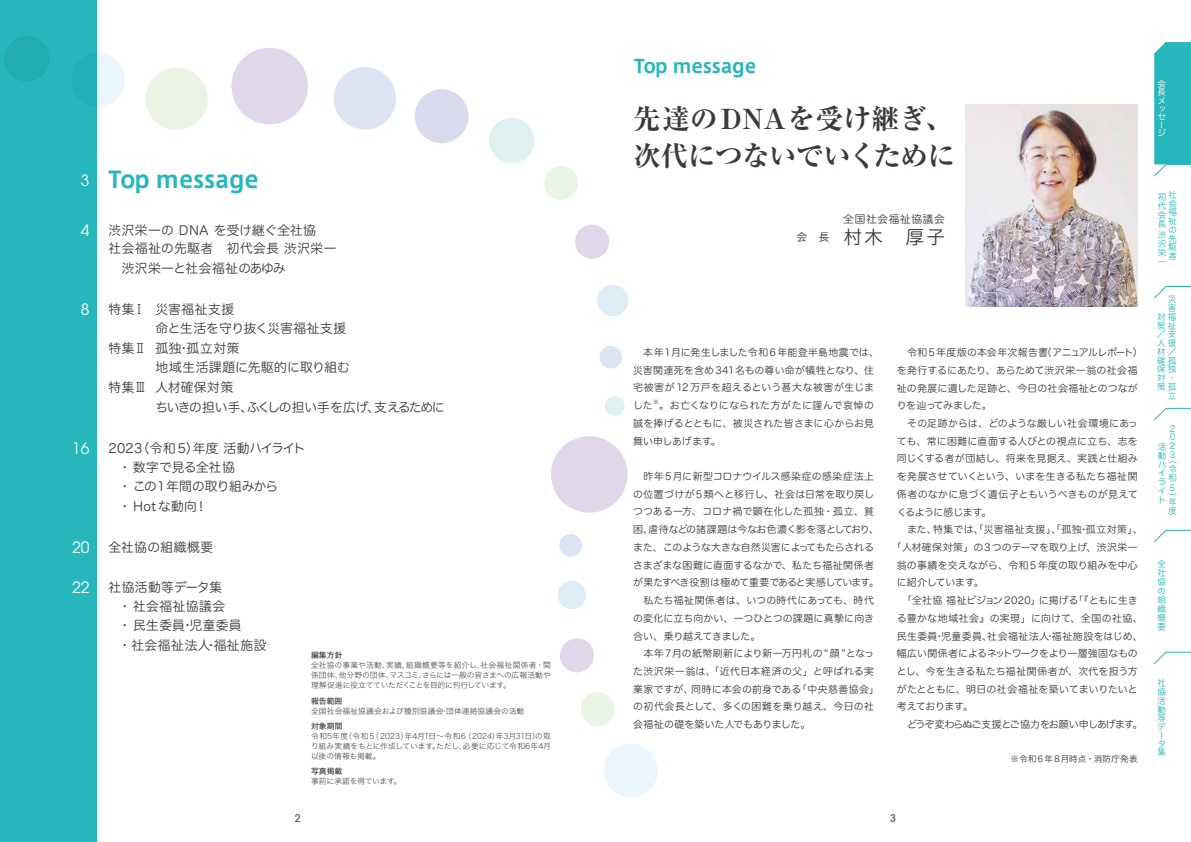
<style>
.page{position:relative;width:1191px;height:842px;background:#fff}
.page>*{position:absolute;margin:0;border:0;box-sizing:border-box;transform-origin:0 0}
.t1{font:700 expanded 27.6px/36.8px "Ryumin Pr 5";letter-spacing:.005em;color:#3e3a39}
.t2{font:700 22.7px "Axis Std";color:#26b7bc}
.t3{font:700 18.4px "Axis Std";color:#26b7bc}
.t4{font:18.4px "Hira Maru Std W3";color:#3e3a39}
.t5{font:12.8px/18.4px "Hira Maru Std W3";letter-spacing:.02em;color:#3e3a39}
.t6{font:12.8px "Hira Maru Std W3";letter-spacing:-.05em;color:#3e3a39}
.t7{font:10.6px "Hira Maru Std W3";letter-spacing:.07em;color:#3e3a39}
.t8{font:500 10.6px "ITC Avant Garde Pro";color:#595757}
.t9{font:9.9px/17.7px "Hira Maru Std W3";letter-spacing:.015em;color:#3e3a39}
.t10{font:9.9px "Hira Maru Std W3";letter-spacing:-.005em;color:#3e3a39}
.t11{font:9.9px "Hira Maru Std W3";letter-spacing:.05em;color:#3e3a39}
.t12{font:9.9px "Hira Maru Std W3";letter-spacing:.04em;color:#3e3a39}
.t13{font:9.9px "Hira Maru Std W3";letter-spacing:-.055em;color:#3e3a39}
.t14{font:9.9px "Hira Maru Std W3";letter-spacing:.045em;color:#3e3a39}
.t15{font:9.9px "Hira Maru Std W3";letter-spacing:-.035em;color:#3e3a39}
.t16{font:9.9px "Hira Maru Std W3";letter-spacing:-.03em;color:#3e3a39}
.t17{font:8.5px/8.8px "Hira Maru Std W3";color:#26b7bc;text-align:justify}
.t18{font:8.5px "Hira Maru Std W3";letter-spacing:.005em;color:#3e3a39}
.t19{font:8.5px/7.9px "Hira Maru Std W3";color:#fff;text-align:justify}
.t20{font:7.8px/9.9px "Hira Kaku Std W2";letter-spacing:-.02em;color:#3e3a39;text-align:justify}
.t21{font:7.8px "Hira Kaku Std W2";letter-spacing:.005em;color:#3e3a39}
.t22{font:7.8px "Hira Kaku Std W5";letter-spacing:.015em;color:#3e3a39}
.t23{font:5.8px "Hira Maru Std W3";color:#3e3a39}
.s1{font-family:"ITC Avant Garde Pro";font-weight:400;font-size:15.6px;color:#fff}
.s2{font-family:"ITC Avant Garde Pro";font-size:15.6px;color:#fff}
.s3{font-family:"UD Shin Go Pro";font-weight:300}
</style>
<div class="page">
<div style="left:0;top:0;width:96px;height:842px;background:#26b7bc"></div>
<svg style="left:5px;top:37px;width:44px;height:44px"></svg>
<svg style="left:489px;top:118px;width:89px;height:82px"></svg>
<svg style="left:581px;top:692px;width:34px;height:34px"></svg>
<svg style="left:575px;top:224px;width:34px;height:35px"></svg>
<svg style="left:560px;top:638px;width:34px;height:35px"></svg>
<svg style="left:597px;top:285px;width:32px;height:31px"></svg>
<svg style="left:558px;top:581px;width:28px;height:28px"></svg>
<svg style="left:599px;top:346px;width:23px;height:23px"></svg>
<svg style="left:559px;top:534px;width:23px;height:23px"></svg>
<svg style="left:605px;top:396px;width:20px;height:20px"></svg>
<svg style="left:231px;top:48px;width:77px;height:77px"></svg>
<svg style="left:551px;top:436px;width:77px;height:77px"></svg>
<svg style="left:333px;top:67px;width:63px;height:63px"></svg>
<svg style="left:145px;top:67px;width:63px;height:63px"></svg>
<svg style="left:96px;top:49px;width:29px;height:61px"></svg>
<svg style="left:604px;top:744px;width:54px;height:53px"></svg>
<svg style="left:414px;top:89px;width:55px;height:54px"></svg>
<img style="left:965px;top:104px;width:172px;height:202px">
<svg style="left:1154px;top:42px;width:37px;height:622px"></svg>
<h2 class="t2" style="left:81px;top:162px;width:179px"><span class="s1">3</span> Top message</h2>
<p class="t5" style="left:109px;top:221px;width:229px;text-indent:-28px"><span class="s2">4</span> 渋沢栄一の DNA を受け継ぐ全社協<br>社会福祉の先駆者　初代会長 渋沢栄一</p>
<p class="t5" style="left:122px;top:259px;width:165px">渋沢栄一と社会福祉のあゆみ</p>
<p class="t5" style="left:156px;top:300px;width:192px;text-indent:-75px"><span class="s2">8</span> 特集<span class="s3">Ⅰ</span> 災害福祉支援<br>命と生活を守り抜く災害福祉支援</p>
<p class="t5" style="left:109px;top:338px;width:132px">特集<span class="s3">Ⅱ</span> 孤独・孤立対策</p>
<p class="t5" style="left:156px;top:358px;width:196px">地域生活課題に先駆的に取り組む</p>
<p class="t5" style="left:109px;top:378px;width:126px">特集<span class="s3">Ⅲ</span> 人材確保対策</p>
<p class="t6" style="left:156px;top:398px;width:291px">ちいきの担い手、ふくしの担い手を広げ、支えるために</p>
<p class="t5" style="left:118px;top:439px;width:188px;text-indent:-46px"><span class="s2">16</span> 2023（令和5）年度 活動ハイライト・ 数字で見る全社協</p>
<p class="t5" style="left:118px;top:477px;width:161px;line-height:19.8px">・ この1年間の取り組みから・ Hotな動向！</p>
<p class="t5" style="left:72px;top:538px;width:142px"><span class="s2">20</span> 全社協の組織概要</p>
<p class="t5" style="left:72px;top:578px;width:154px;text-align:right"><span class="s2">22</span> 社協活動等データ集　・ 社会福祉協議会</p>
<p class="t5" style="left:109px;top:616px;width:159px;line-height:19.8px">　・ 民生委員・児童委員<br>　・社会福祉法人・福祉施設</p>
<p class="t22" style="left:311px;top:649px;width:33px">編集方針</p>
<p class="t20" style="left:311px;top:660px;width:241px">全社協の事業や活動、実績、組織概要等を紹介し、社会福祉関係者・関係団体、他分野の団体、マスコミ、さらには一般の皆さまへの広報活動や理解促進に役立てていただくことを目的に刊行しています。</p>
<p class="t22" style="left:311px;top:695px;width:33px">報告範囲</p>
<p class="t21" style="left:311px;top:705px;width:215px">全国社会福祉協議会および種別協議会・団体連絡協議会の活動</p>
<p class="t22" style="left:311px;top:720px;width:33px">対象期間</p>
<p class="t20" style="left:311px;top:731px;width:241px">令和5年度（令和5（2023）年4月1日～令和6（2024）年3月31日）の取り組み実績をもとに作成しています。ただし、必要に応じて令和6年4月以後の情報も掲載。</p>
<p class="t22" style="left:311px;top:766px;width:33px">写真掲載</p>
<p class="t20" style="left:311px;top:776px;width:92px">事前に承諾を得ています。</p>
<h3 class="t3" style="left:634px;top:52px;width:123px">Top message</h3>
<h1 class="t1" style="left:633px;top:98px;width:324px">先達のDNAを受け継ぎ、次代につないでいくために</h1>
<p class="t7" style="left:843px;top:211px;width:103px">全国社会福祉協議会</p>
<h3 class="t4" style="left:796px;top:224px;width:150px"><sup>会　長</sup> 村木　厚子</h3>
<p class="t9" style="left:633px;top:343px;width:247px">　本年1月に発生しました令和６年能登半島地震では、災害関連死を含め341名もの尊い命が犠牲となり、住宅被害が12 万戸を超えるという甚大な被害が生じました</p>
<p class="t23" style="left:653px;top:398px;width:7px">※</p>
<p class="t9" style="left:633px;top:397px;width:242px;text-align:justify;text-indent:26px">。お亡くなりになられた方がたに謹んで哀悼の誠を捧げるとともに、被災された皆さまに心からお見舞い申しあげます。</p>
<p class="t9" style="left:633px;top:467px;width:247px">　昨年5月に新型コロナウイルス感染症の感染症法上の位置づけが５類へと移行し、社会は日常を取り戻しつつある一方、コロナ禍で顕在化した孤独・孤立、貧困、虐待などの諸課題は今なお色濃く影を落としており、また、このような大きな自然災害によってもたらされるさまざまな困難に直面するなかで、私たち福祉関係者が果たすべき役割は極めて重要であると実感しています。　私たち福祉関係者は、いつの時代にあっても、時代の変化に立ち向かい、一つひとつの課題に真摯に向き合い、乗り越えてきました。<br>　本年７月の紙幣刷新により新一万円札の“顔 ”となった渋沢栄一翁は、「近代日本経済の父」と呼ばれる実業家ですが、同時に本会の前身である「中央慈善協会」の初代会長として、多くの困難を乗り越え、今日の社会福祉の礎を築いた人でもありました。</p>
<p class="t9" style="left:896px;top:343px;width:247px">　令和５年度版の本会年次報告書（アニュアルレポート）</p>
<p class="t9" style="left:896px;top:361px;width:242px">を発行するにあたり、あらためて渋沢栄一翁の社会福</p>
<p class="t9" style="left:896px;top:379px;width:242px">祉の発展に遺した足跡と、今日の社会福祉とのつなが</p>
<p class="t15" style="left:896px;top:398px;width:97px">りを辿ってみました。</p>
<p class="t9" style="left:896px;top:414px;width:242px">　その足跡からは、どのような厳しい社会環境にあっ</p>
<p class="t9" style="left:896px;top:432px;width:242px">ても、常に困難に直面する人びとの視点に立ち、志を</p>
<p class="t9" style="left:896px;top:450px;width:242px">同じくする者が団結し、将来を見据え、実践と仕組み</p>
<p class="t9" style="left:896px;top:467px;width:242px">を発展させていくという、いまを生きる私たち福祉関</p>
<p class="t9" style="left:896px;top:485px;width:242px">係者のなかに息づく遺伝子ともいうべきものが見えて</p>
<p class="t15" style="left:896px;top:504px;width:96px">くるように感じます。</p>
<p class="t11" style="left:896px;top:522px;width:247px">　また、特集では、「災害福祉支援」、「孤独・孤立対策」、</p>
<p class="t9" style="left:891px;top:538px;width:247px">「人材確保対策」の３つのテーマを取り上げ、渋沢栄一</p>
<p class="t9" style="left:896px;top:556px;width:242px">翁の事績を交えながら、令和５年度の取り組みを中心</p>
<p class="t10" style="left:896px;top:575px;width:89px">に紹介しています。</p>
<p class="t9" style="left:896px;top:591px;width:242px">　「全社協 福祉ビジョン2020」に掲げる「『ともに生き</p>
<p class="t14" style="left:896px;top:611px;width:247px">る豊かな地域社会』の実現」に向けて、全国の社協、</p>
<p class="t12" style="left:896px;top:629px;width:247px">民生委員・児童委員、社会福祉法人・福祉施設をはじめ、</p>
<p class="t10" style="left:896px;top:646px;width:242px">幅広い関係者によるネットワークをより一層強固なもの</p>
<p class="t9" style="left:896px;top:662px;width:242px">とし、今を生きる私たち福祉関係者が、次代を担う方</p>
<p class="t9" style="left:896px;top:680px;width:242px">がたとともに、明日の社会福祉を築いてまいりたいと</p>
<p class="t16" style="left:896px;top:699px;width:78px">考えております。</p>
<p class="t13" style="left:896px;top:717px;width:247px">　どうぞ変わらぬご支援とご協力をお願い申しあげます。</p>
<p class="t18" style="left:1010px;top:753px;width:129px">※令和６年８月時点・消防庁発表</p>
<p class="t8" style="left:295px;top:811px;width:7px">2</p>
<p class="t8" style="left:890px;top:811px;width:7px">3</p>
<p class="t19" style="left:1157px;top:79px;width:10px;line-height:8.8px">会長メ</p>
<p class="t19" style="left:1157px;top:105px;width:10px;text-align:left">ッセージ</p>
<p class="t17" style="left:1157px;top:193px;width:10px">初代会長</p>
<p class="t17" style="left:1168px;top:190px;width:10px">社会福祉の先駆者</p>
<p class="t17" style="left:1157px;top:231px;width:10px">渋沢栄一</p>
<p class="t17" style="left:1167px;top:295px;width:10px">災</p>
<p class="t17" style="left:1167px;top:303px;width:10px">害</p>
<p class="t17" style="left:1157px;top:312px;width:20px">対福</p>
<p class="t17" style="left:1157px;top:321px;width:20px">策祉</p>
<p class="t17" style="left:1157px;top:330px;width:20px">／支</p>
<p class="t17" style="left:1157px;top:338px;width:20px">人援</p>
<p class="t17" style="left:1157px;top:347px;width:20px">材／</p>
<p class="t17" style="left:1157px;top:356px;width:21px">確孤</p>
<p class="t17" style="left:1157px;top:365px;width:20px">保独</p>
<p class="t17" style="left:1157px;top:373px;width:17px">対・</p>
<p class="t17" style="left:1157px;top:382px;width:21px">策孤</p>
<p class="t17" style="left:1167px;top:391px;width:10px">立</p>
<p class="t17" style="left:1169px;top:424px;width:7px">2<br>0<br>2<br>3</p>
<p class="t17" style="left:1168px;top:456px;width:10px">（令和</p>
<p class="t17" style="left:1168px;top:483px;width:10px">5）</p>
<p class="t17" style="left:1168px;top:497px;width:10px">年度</p>
<p class="t17" style="left:1157px;top:442px;width:10px">活動ハイライト</p>
<p class="t17" style="left:1157px;top:560px;width:10px">全社協の組織概要</p>
<p class="t17" style="left:1157px;top:678px;width:10px">社協活動等デ</p>
<p class="t17" style="left:1157px;top:731px;width:9px;line-height:8.1px">ータ</p>
<p class="t17" style="left:1157px;top:748px;width:10px">集</p>
</div>
